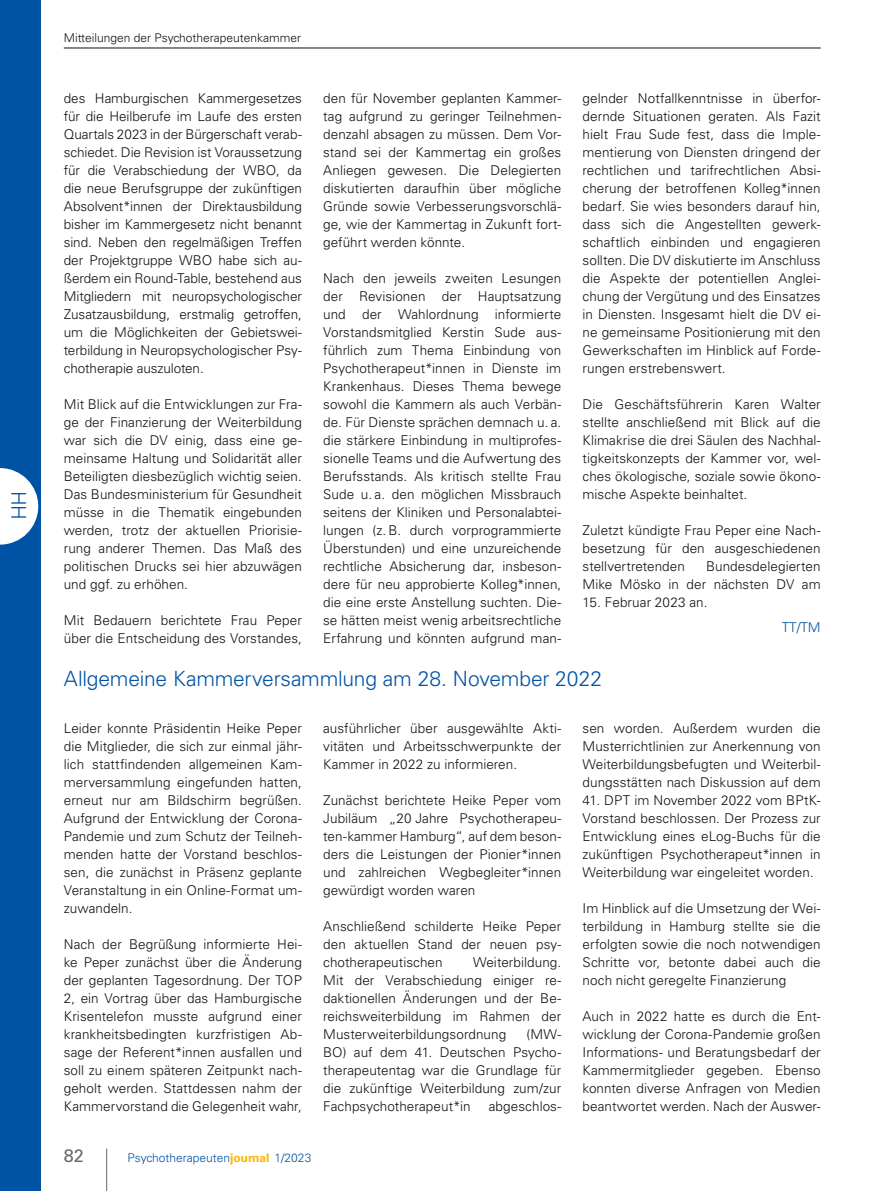
<style>
.page{position:relative;width:893px;height:1191px;background:#fff}
.page>*{position:absolute;margin:0;border:0;box-sizing:border-box;transform-origin:0 0}
.t1{font:300 21px "Univers LT Std";letter-spacing:-.01em;color:#0053a4}
.t2{font:300 20.25px "Univers LT Std";color:#0053a4}
.t3{font:18px "Univers LT Std";color:#676968}
.t4{font:300 13.5px/18px "Univers LT Std";letter-spacing:.005em;color:#11110f;text-align:justify}
.t5{font:300 13.5px "Univers LT Std";color:#0053a4}
.t6{font:300 12px "Univers LT Std";color:#11110f}
.t7{font:300 12px "Univers LT Std";color:#0053a4}
.s1{font-weight:700;color:#fcb500}
</style>
<div class="page">
<hr style="left:106px;top:1148px;width:1px;height:43px;background:#676968">
<div style="left:0;top:0;width:40px;height:1191px;background:#0053a4"></div>
<hr style="left:64px;top:48px;width:757px;height:1px;background:#11110f">
<svg style="left:0;top:468px;width:38px;height:76px"></svg>
<h2 class="t2" style="left:31px;top:490px;width:31px;rotate:90deg">HH</h2>
<p class="t6" style="left:64px;top:31px;width:239px">Mitteilungen der Psychotherapeutenkammer</p>
<p class="t4" style="left:583px;top:89px;width:240px">gelnder Notfallkenntnisse in überfor&shy;dernde Situationen geraten. Als Fazit hielt Frau Sude fest, dass die Imple&shy;mentierung von Diensten dringend der rechtlichen und tarifrechtlichen Absi&shy;cherung der betroffenen Kolleg*innen bedarf. Sie wies besonders darauf hin, dass sich die Angestellten gewerk&shy;schaftlich einbinden und engagieren sollten. Die DV diskutierte im Anschluss die Aspekte der potentiellen Anglei&shy;chung der Vergütung und des Einsatzes in Diensten. Insgesamt hielt die DV ei&shy;ne gemeinsame Positionierung mit den Gewerkschaften im Hinblick auf Forde&shy;rungen erstrebenswert.</p>
<p class="t4" style="left:583px;top:395px;width:240px">Die Geschäftsführerin Karen Walter stellte anschließend mit Blick auf die Klimakrise die drei Säulen des Nachhal&shy;tigkeitskonzepts der Kammer vor, wel&shy;ches ökologische, soziale sowie ökono&shy;mische Aspekte beinhaltet.</p>
<p class="t4" style="left:583px;top:521px;width:240px">Zuletzt kündigte Frau Peper eine Nach&shy;besetzung für den ausgeschiedenen stellvertretenden</p>
<p class="t4" style="left:323px;top:89px;width:240px">den für November geplanten Kammer&shy;tag aufgrund zu geringer Teilnehmen&shy;denzahl absagen zu müssen. Dem Vor&shy;stand sei der Kammertag ein großes Anliegen gewesen. Die Delegierten diskutierten daraufhin über mögliche Gründe sowie Verbesserungsvorschlä&shy;ge, wie der Kammertag in Zukunft fort&shy;geführt werden könnte.</p>
<p class="t4" style="left:323px;top:269px;width:240px">Nach den jeweils zweiten Lesungen der Revisionen der Hauptsatzung und der Wahlordnung informierte Vorstandsmitglied Kerstin Sude aus&shy;führlich zum Thema Einbindung von Psychotherapeut*innen in Dienste im Krankenhaus. Dieses Thema bewege sowohl die Kammern als auch Verbän&shy;de. Für Dienste sprächen demnach u. a. die stärkere Einbindung in multiprofes&shy;sionelle Teams und die Aufwertung des Berufsstands. Als kritisch stellte Frau Sude u. a. den möglichen Missbrauch seitens der Kliniken und Personalabtei&shy;lungen (z. B. durch vorprogrammierte Überstunden) und eine unzureichende rechtliche Absicherung dar, insbeson&shy;dere für neu approbierte Kolleg*innen, die eine erste Anstellung suchten. Die&shy;se hätten meist wenig arbeitsrechtliche Erfahrung und könnten aufgrund man-</p>
<p class="t4" style="left:64px;top:89px;width:240px">des Hamburgischen Kammergesetzes für die Heilberufe im Laufe des ersten Quartals 2023 in der Bürgerschaft verab&shy;schiedet. Die Revision ist Voraussetzung für die Verabschiedung der WBO, da die neue Berufsgruppe der zukünftigen Absolvent*innen der Direktausbildung bisher im Kammergesetz nicht benannt sind. Neben den regelmäßigen Treffen der Projektgruppe WBO habe sich au&shy;ßerdem ein Round-Table, bestehend aus Mitgliedern mit neuropsychologischer Zusatzausbildung, erstmalig getroffen, um die Möglichkeiten der Gebietswei&shy;terbildung in Neuropsychologischer Psy&shy;chotherapie auszuloten.</p>
<p class="t4" style="left:64px;top:395px;width:240px">Mit Blick auf die Entwicklungen zur Fra&shy;ge der Finanzierung der Weiterbildung war sich die DV einig, dass eine ge&shy;meinsame Haltung und Solidarität aller Beteiligten diesbezüglich wichtig seien.<br>Das Bundesministerium für Gesundheit müsse in die Thematik eingebunden werden, trotz der aktuellen Priorisie&shy;rung anderer Themen. Das Maß des politischen Drucks sei hier abzuwägen und ggf. zu erhöhen.</p>
<p class="t4" style="left:64px;top:611px;width:240px">Mit Bedauern berichtete Frau Peper über die Entscheidung des Vorstandes,</p>
<p class="t4" style="left:583px;top:557px;width:240px;text-align:right">Bundesdelegierten<br>Mike Mösko in der nächsten DV am</p>
<p class="t4" style="left:583px;top:593px;width:126px">15. Februar 2023 an.</p>
<p class="t5" style="left:782px;top:618px;width:41px">TT/TM</p>
<h1 class="t1" style="left:64px;top:665px;width:540px">Allgemeine Kammerversammlung am 28. November 2022</h1>
<p class="t4" style="left:64px;top:719px;width:240px">Leider konnte Präsidentin Heike Peper die Mitglieder, die sich zur einmal jähr&shy;lich stattfindenden allgemeinen Kam&shy;merversammlung eingefunden hatten, erneut nur am Bildschirm begrüßen.<br>Aufgrund der Entwicklung der Corona-Pandemie und zum Schutz der Teilneh&shy;menden hatte der Vorstand beschlos&shy;sen, die zunächst in Präsenz geplante Veranstaltung in ein Online-Format um&shy;zuwandeln.</p>
<p class="t4" style="left:64px;top:935px;width:240px">Nach der Begrüßung informierte Hei&shy;ke Peper zunächst über die Änderung der geplanten Tagesordnung. Der TOP 2, ein Vortrag über das Hamburgische Krisentelefon musste aufgrund einer krankheitsbedingten kurzfristigen Ab&shy;sage der Referent*innen ausfallen und soll zu einem späteren Zeitpunkt nach&shy;geholt werden. Stattdessen nahm der Kammervorstand die Gelegenheit wahr,</p>
<p class="t4" style="left:583px;top:719px;width:240px">sen worden. Außerdem wurden die Musterrichtlinien zur Anerkennung von Weiterbildungsbefugten und Weiterbil&shy;dungsstätten nach Diskussion auf dem</p>
<p class="t4" style="left:583px;top:791px;width:240px">41. DPT im November 2022 vom BPtK-Vorstand beschlossen. Der Prozess zur Entwicklung eines eLog-Buchs für die zukünftigen Psychotherapeut*innen in Weiterbildung war eingeleitet worden.</p>
<p class="t4" style="left:583px;top:899px;width:240px">Im Hinblick auf die Umsetzung der Wei&shy;terbildung in Hamburg stellte sie die erfolgten sowie die noch notwendigen Schritte vor, betonte dabei auch die noch nicht geregelte Finanzierung</p>
<p class="t4" style="left:583px;top:1007px;width:240px">Auch in 2022 hatte es durch die Ent&shy;wicklung der Corona-Pandemie großen Informations- und Beratungsbedarf der Kammermitglieder gegeben. Ebenso konnten diverse Anfragen von Medien beantwortet werden. Nach der Auswer-</p>
<p class="t4" style="left:323px;top:719px;width:240px">ausführlicher über ausgewählte Akti&shy;vitäten und Arbeitsschwerpunkte der Kammer in 2022 zu informieren.</p>
<p class="t4" style="left:323px;top:791px;width:240px">Zunächst berichtete Heike Peper vom Jubiläum „20 Jahre Psychotherapeu&shy;ten-kammer Hamburg“, auf dem beson&shy;ders die Leistungen der Pionier*innen und zahlreichen Wegbegleiter*innen gewürdigt worden waren</p>
<p class="t4" style="left:323px;top:917px;width:240px">Anschließend schilderte Heike Peper den aktuellen Stand der neuen psy&shy;chotherapeutischen</p>
<p class="t4" style="left:323px;top:953px;width:240px;text-indent:150px">Weiterbildung.<br>Mit der Verabschiedung einiger re&shy;daktionellen Änderungen und der Be&shy;reichsweiterbildung im Rahmen der Musterweiterbildungsordnung</p>
<p class="t4" style="left:323px;top:1025px;width:240px;text-indent:203px">(MW-BO) auf dem 41. Deutschen Psycho&shy;therapeutentag war die Grundlage für die zukünftige Weiterbildung zum/zur Fachpsychotherapeut*in</p>
<p class="t4" style="left:489px;top:1097px;width:74px">abgeschlos-</p>
<h3 class="t3" style="left:64px;top:1144px;width:22px">82</h3>
<p class="t7" style="left:128px;top:1150px;width:185px">Psychotherapeuten<span class="s1">journal</span> 1/2023</p>
</div>
